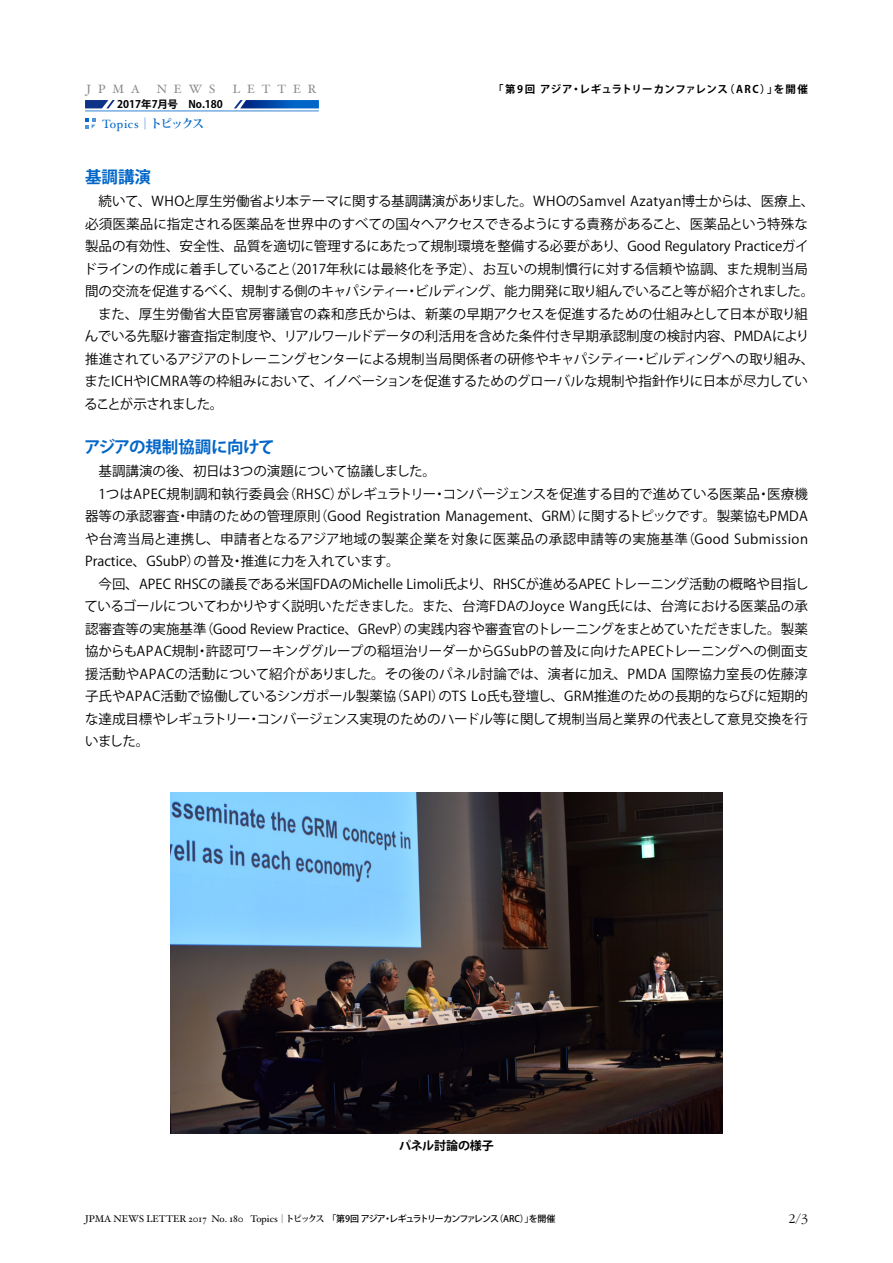
<style>
.page{position:relative;width:893px;height:1263px;background:#fff}
.page>*{position:absolute;margin:0;border:0;box-sizing:border-box;transform-origin:0 0}
.t1{font:700 16.5px "Koz Go Pr 6 N";letter-spacing:-.015em;color:#0266c8}
.t2{font:300 13.8px "Garamond";color:#000}
.t3{font:13.5px/22.5px "Koz Go Pr 6 N";color:#000}
.t4{font:12px "Hoefler Text";letter-spacing:.58em;color:#898989}
.t5{font:12px "Hoefler Text";letter-spacing:.05em;color:#0266c8}
.t6{font:700 12px "Koz Go Pr 6 N";letter-spacing:-.01em;color:#000}
.t7{font:700 10.5px "Koz Go Pr 6 N";letter-spacing:.055em;color:#000}
.t8{font:700 10.5px "Koz Go Pr 6 N";color:#000}
.t9{font:500 9px "Koz Go Pr 6 N";letter-spacing:-.1em;color:#000}
.s1{font-family:"Koz Min Pr 6 N";font-weight:700}
.s2{font-family:"Hoefler Text";font-weight:400;font-size:9.75px}
.s3{font-family:"Koz Min Pro";font-weight:400}
.s4{font-family:"Koz Min Pro";font-weight:700}
</style>
<div class="page">
<svg style="left:85px;top:100px;width:30px;height:8px"></svg>
<svg style="left:234px;top:100px;width:85px;height:8px"></svg>
<hr style="left:85px;top:111px;width:234px;height:1px;background:#3585d3">
<img style="left:170px;top:793px;width:553px;height:340px">
<svg style="left:85px;top:118px;width:11px;height:10px"></svg>
<p class="t4" style="left:87px;top:82px;width:55px">JPMA</p>
<p class="t4" style="left:157px;top:82px;width:60px">NEWS</p>
<p class="t4" style="left:233px;top:82px;width:85px">LETTER</p>
<p class="t8" style="left:117px;top:99px;width:107px">2017年7月号　No.180</p>
<p class="t5" style="left:102px;top:116px;width:104px">Topics<span class="s1">｜トピックス</span></p>
<p class="t7" style="left:493px;top:84px;width:316px">「第9回アジア・レギュラトリーカンファレンス（ARC）」を開催</p>
<p class="t1" style="left:85px;top:168px;width:67px">基調講演</p>
<p class="t3" style="left:83px;top:190px;width:732px">　続いて、WHOと厚生労働省より本テーマに関する基調講演がありました。WHOのSamvel Azatyan博士からは、医療上、必須医薬品に指定される医薬品を世界中のすべての国々へアクセスできるようにする責務があること、医薬品という特殊な製品の有効性、安全性、品質を適切に管理するにあたって規制環境を整備する必要があり、Good Regulatory Practiceガイドラインの作成に着手していること（2017年秋には最終化を予定）、お互いの規制慣行に対する信頼や協調、また規制当局間の交流を促進するべく、規制する側のキャパシティー・ビルディング、能力開発に取り組んでいること等が紹介されました。　また、厚生労働省大臣官房審議官の森和彦氏からは、新薬の早期アクセスを促進するための仕組みとして日本が取り組んでいる先駆け審査指定制度や、リアルワールドデータの利活用を含めた条件付き早期承認制度の検討内容、PMDAにより推進されているアジアのトレーニングセンターによる規制当局関係者の研修やキャパシティー・ビルディングへの取り組み、またICHやICMRA等の枠組みにおいて、イノベーションを促進するためのグローバルな規制や指針作りに日本が尽力していることが示されました。</p>
<p class="t1" style="left:84px;top:438px;width:192px">アジアの規制協調に向けて</p>
<p class="t3" style="left:85px;top:460px;width:725px">　基調講演の後、初日は3つの演題について協議しました。<br>　1つはAPEC規制調和執行委員会（RHSC）がレギュラトリー・コンバージェンスを促進する目的で進めている医薬品・医療機器等の承認審査・申請のための管理原則（Good Registration Management、GRM）に関するトピックです。製薬協もPMDAや台湾当局と連携し、申請者となるアジア地域の製薬企業を対象に医薬品の承認申請等の実施基準（Good Submission Practice、GSubP）の普及・推進に力を入れています。<br>　今回、APEC RHSCの議長である米国FDAのMichelle Limoli氏より、RHSCが進めるAPEC トレーニング活動の概略や目指しているゴールについてわかりやすく説明いただきました。また、台湾FDAのJoyce Wang氏には、台湾における医薬品の承認審査等の実施基準（Good Review Practice、GRevP）の実践内容や審査官のトレーニングをまとめていただきました。製薬協からもAPAC規制・許認可ワーキンググループの稲垣治リーダーからGSubPの普及に向けたAPECトレーニングへの側面支援活動やAPACの活動について紹介がありました。その後のパネル討論では、演者に加え、PMDA 国際協力室長の佐藤淳子氏やAPAC活動で協働しているシンガポール製薬協（SAPI）のTS Lo氏も登壇し、GRM推進のための長期的ならびに短期的な達成目標やレギュラトリー・コンバージェンス実現のためのハードル等に関して規制当局と業界の代表として意見交換を行いました。</p>
<p class="t6" style="left:399px;top:1139px;width:96px">パネル討論の様子</p>
<p class="t9" style="left:85px;top:1214px;width:472px"><span class="s2">JPMA NEWS LETTER 2017 No. 180 Topics</span><span class="s3">｜</span><span class="s4">トピックス</span> 「第9回 アジア・レギュラトリーカンファレンス（ARC）」を開催</p>
<p class="t2" style="left:789px;top:1211px;width:21px">2/3</p>
</div>
